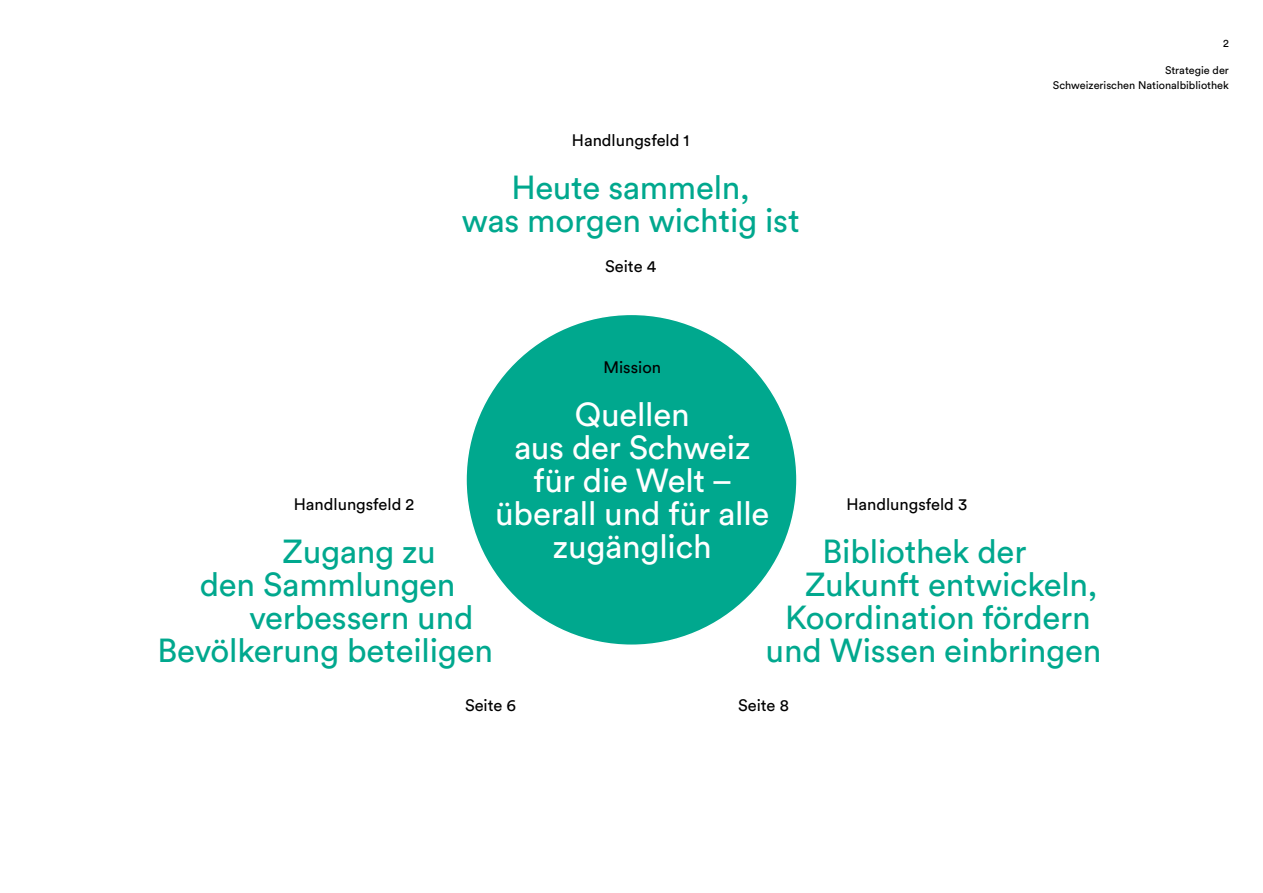
<style>
.page{position:relative;width:1263px;height:893px;background:#fff}
.page>*{position:absolute;margin:0;border:0;box-sizing:border-box;transform-origin:0 0}
.t1{font:33px/33px "Circular Std";letter-spacing:-.005em;color:#00a88e;text-align:center}
.t2{font:33px/33px "Circular Std";letter-spacing:-.005em;color:#fff;text-align:center}
.t3{font:16.5px "Circular Std";color:#000}
.t4{font:10.95px/15px "Circular Std";color:#000;text-align:right}
</style>
<div class="page">
<div style="left:466px;top:314px;width:331px;height:331px;background:#00a88e;border-radius:50%"></div>
<p class="t3" style="left:572px;top:130px;width:119px">Handlungsfeld 1</p>
<p class="t1" style="left:462px;top:170px;width:340px">Heute sammeln,<br>was morgen wichtig ist</p>
<p class="t3" style="left:605px;top:256px;width:53px">Seite 4</p>
<p class="t4" style="left:1223px;top:36px;width:7px">2</p>
<p class="t4" style="left:1053px;top:63px;width:177px">Strategie der<br>Schweizerischen Nationalbibliothek</p>
<p class="t3" style="left:603px;top:357px;width:59px">Mission</p>
<p class="t2" style="left:495px;top:398px;width:276px">Quellen<br>aus der Schweiz für die Welt – überall und für alle zugänglich</p>
<p class="t3" style="left:294px;top:494px;width:122px">Handlungsfeld 2</p>
<p class="t1" style="left:282px;top:535px;width:155px">Zugang zu</p>
<p class="t1" style="left:200px;top:568px;width:257px">den Sammlungen</p>
<p class="t1" style="left:249px;top:601px;width:226px">verbessern und</p>
<p class="t1" style="left:157px;top:634px;width:337px">Bevölkerung beteiligen</p>
<p class="t3" style="left:465px;top:695px;width:53px">Seite 6</p>
<p class="t3" style="left:846px;top:494px;width:122px">Handlungsfeld 3</p>
<p class="t1" style="left:823px;top:535px;width:205px">Bibliothek der</p>
<p class="t1" style="left:805px;top:568px;width:294px">Zukunft entwickeln,</p>
<p class="t1" style="left:785px;top:601px;width:307px">Koordination fördern</p>
<p class="t1" style="left:766px;top:634px;width:337px">und Wissen einbringen</p>
<p class="t3" style="left:738px;top:695px;width:52px">Seite 8</p>
</div>
